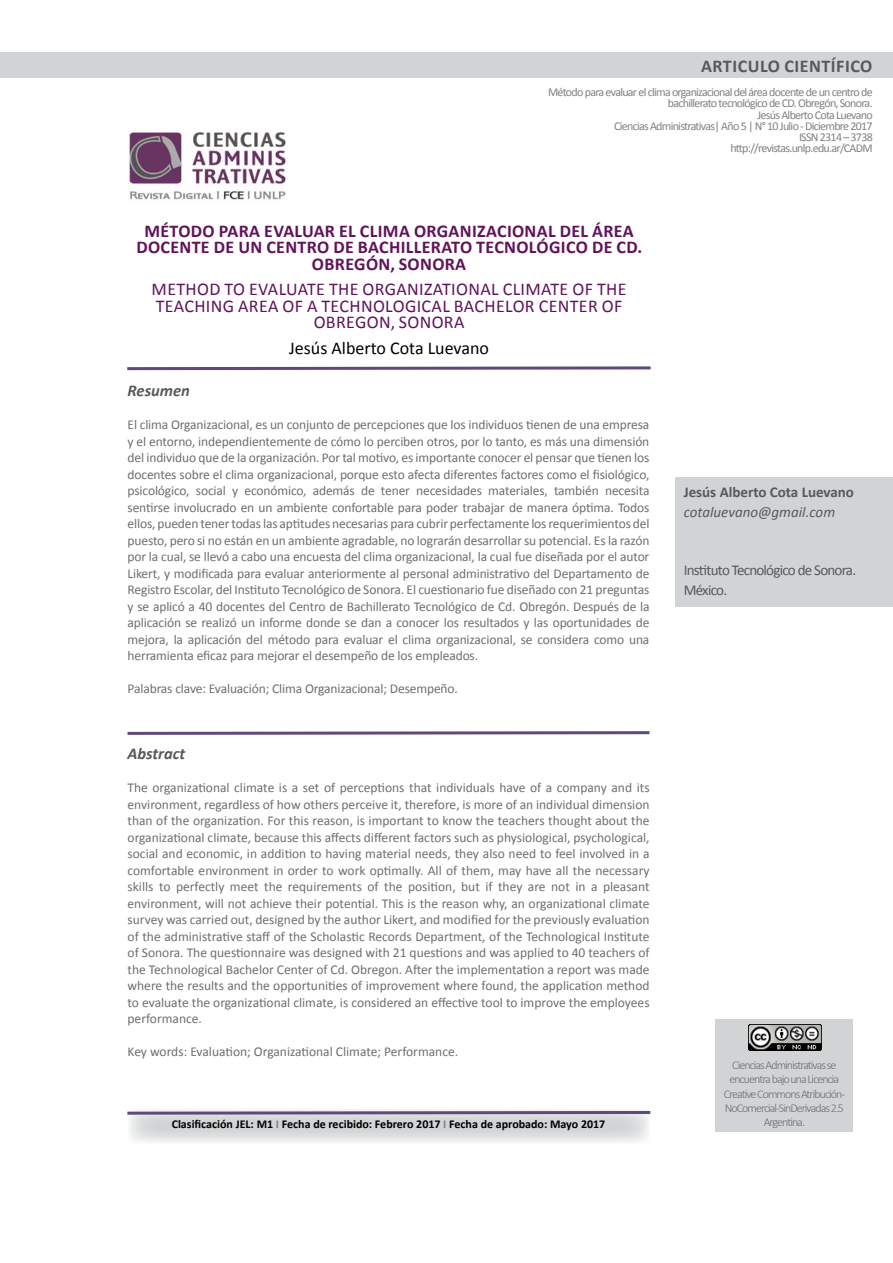
<style>
.page{position:relative;width:893px;height:1263px;background:#fff}
.page>*{position:absolute;margin:0;border:0;box-sizing:border-box;transform-origin:0 0}
.t1{font:700 18px/16.5px "Calibri";letter-spacing:.02em;color:#61135a;text-align:center}
.t2{font:18px/16.5px "Calibri";letter-spacing:.02em;color:#61135a;text-align:center}
.t3{font:18px "Calibri";color:#000}
.t4{font:700 18px "Calibri";letter-spacing:.03em;color:#58595b}
.t5{font:italic 700 16.5px "Calibri";color:#58595b}
.t6{font:15px/19.5px "Calibri";letter-spacing:-.05em;color:#58595b}
.t7{font:700 15px "Calibri";color:#58595b}
.t8{font:italic 15px "Calibri";color:#58595b}
.t9{font:13.5px/16.5px "Calibri";letter-spacing:-.01em;color:#6d6e71;text-align:justify}
.t10{font:12px/11.2px "Calibri";letter-spacing:-.06em;color:#808285;text-align:right}
.t11{font:300 12px/14.4px "Calibri";letter-spacing:-.08em;color:#6d6e71;text-align:center}
.t12{font:700 12px "Calibri";color:#000}
.s1{color:#808285}
</style>
<div class="page">
<div style="left:716px;top:1019px;width:137px;height:113px;background:#d1d3d4"></div>
<div style="left:676px;top:477px;width:217px;height:130px;background:#d1d3d4"></div>
<svg style="left:130px;top:1116px;width:518px;height:26px;background:#dadbdc"></svg>
<svg style="left:127px;top:366px;width:524px;height:5px"></svg>
<div style="left:0;top:52px;width:893px;height:25px;background:#d1d3d4"></div>
<img style="left:749px;top:1025px;width:72px;height:25px">
<svg style="left:127px;top:1110px;width:524px;height:6px"></svg>
<img style="left:129px;top:132px;width:157px;height:68px">
<svg style="left:127px;top:731px;width:523px;height:4px;background:#86769b"></svg>
<h1 class="t4" style="left:701px;top:55px;width:22px">Articulo</h1>
<h1 class="t4" style="left:784px;top:55px;width:20px">Cient</h1>
<h1 class="t4" style="left:831px;top:55px;width:24px">ífico</h1>
<p class="t10" style="left:548px;top:87px;width:326px">Método para evaluar el clima organizacional del área docente de un centro de bachillerato tecnológico de CD. Obregón, Sonora.<br>Jesús Alberto Cota Luevano<br>Ciencias Administrativas| Año 5 | N° 10 Julio - Diciembre 2017<br>ISSN 2314 – 3738<br>http://revistas.unlp.edu.ar/CADM</p>
<h1 class="t1" style="left:136px;top:222px;width:507px">MÉTODO PARA EVALUAR EL CLIMA ORGANIZACIONAL DEL ÁREA<br>DOCENTE DE UN CENTRO DE BACHILLERATO TECNOLÓGICO DE CD.<br>OBREGÓN, SONORA</h1>
<h1 class="t2" style="left:152px;top:281px;width:476px">METHOD TO EVALUATE THE ORGANIZATIONAL CLIMATE OF THE<br>TEACHING AREA OF A TECHNOLOGICAL BACHELOR CENTER OF<br>OBREGON, SONORA</h1>
<h1 class="t3" style="left:289px;top:336px;width:201px">Jesús Alberto Cota Luevano</h1>
<p class="t5" style="left:128px;top:380px;width:64px">Resumen</p>
<p class="t9" style="left:128px;top:417px;width:523px">El clima Organizacional, es un conjunto de percepciones que los individuos tienen de una empresa y el entorno, independientemente de cómo lo perciben otros, por lo tanto, es más una dimensión del individuo que de la organización. Por tal motivo, es importante conocer el pensar que tienen los docentes sobre el clima organizacional, porque esto afecta diferentes factores como el fisiológico, psicológico, social y económico, además de tener necesidades materiales, también necesita sentirse involucrado en un ambiente confortable para poder trabajar de manera óptima. Todos ellos, pueden tener todas las aptitudes necesarias para cubrir perfectamente los requerimientos del puesto, pero si no están en un ambiente agradable, no lograrán desarrollar su potencial. Es la razón por la cual, se llevó a cabo una encuesta del clima organizacional, la cual fue diseñada por el autor Likert, y modificada para evaluar anteriormente al personal administrativo del Departamento de Registro Escolar, del Instituto Tecnológico de Sonora. El cuestionario fue diseñado con 21 preguntas y se aplicó a 40 docentes del Centro de Bachillerato Tecnológico de Cd. Obregón. Después de la aplicación se realizó un informe donde se dan a conocer los resultados y las oportunidades de mejora, la aplicación del método para evaluar el clima organizacional, se considera como una herramienta eficaz para mejorar el desempeño de los empleados.</p>
<p class="t9" style="left:128px;top:680px;width:332px">Palabras clave: Evaluación; Clima Organizacional; Desempeño.</p>
<p class="t5" style="left:128px;top:743px;width:59px">Abstract</p>
<p class="t9" style="left:128px;top:780px;width:524px">The organizational climate is a set of perceptions that individuals have of a company and its environment, regardless of how others perceive it, therefore, is more of an individual dimension than of the organization. For this reason, is important to know the teachers thought about the organizational climate, because this affects different factors such as physiological, psychological, social and economic, in addition to having material needs, they also need to feel involved in a comfortable environment in order to work optimally. All of them, may have all the necessary skills to perfectly meet the requirements of the position, but if they are not in a pleasant environment, will not achieve their potential. This is the reason why, an organizational climate survey was carried out, designed by the author Likert, and modified for the previously evaluation of the administrative staff of the Scholastic Records Department, of the Technological Institute of Sonora. The questionnaire was designed with 21 questions and was applied to 40 teachers of the Technological Bachelor Center of Cd. Obregon. After the implementation a report was made where the results and the opportunities of improvement where found, the application method to evaluate the organizational climate, is considered an effective tool to improve the employees performance.</p>
<p class="t9" style="left:128px;top:1043px;width:332px">Key words: Evaluation; Organizational Climate; Performance.</p>
<p class="t12" style="left:172px;top:1117px;width:435px">Clasificación JEL: M1 <span class="s1">I</span> Fecha de recibido: Febrero 2017 <span class="s1">I</span> Fecha de aprobado: Mayo 2017</p>
<p class="t7" style="left:684px;top:482px;width:172px">Jesús Alberto Cota Luevano</p>
<p class="t8" style="left:684px;top:501px;width:153px">cotaluevano@gmail.com</p>
<p class="t6" style="left:684px;top:560px;width:174px">Instituto Tecnológico de Sonora.<br>México.</p>
<p class="t11" style="left:724px;top:1057px;width:123px">Ciencias Administrativas se encuentra bajo una Licencia<br>Creative Commons Atribución-<br>NoComercial-SinDerivadas 2.5<br>Argentina.</p>
</div>
